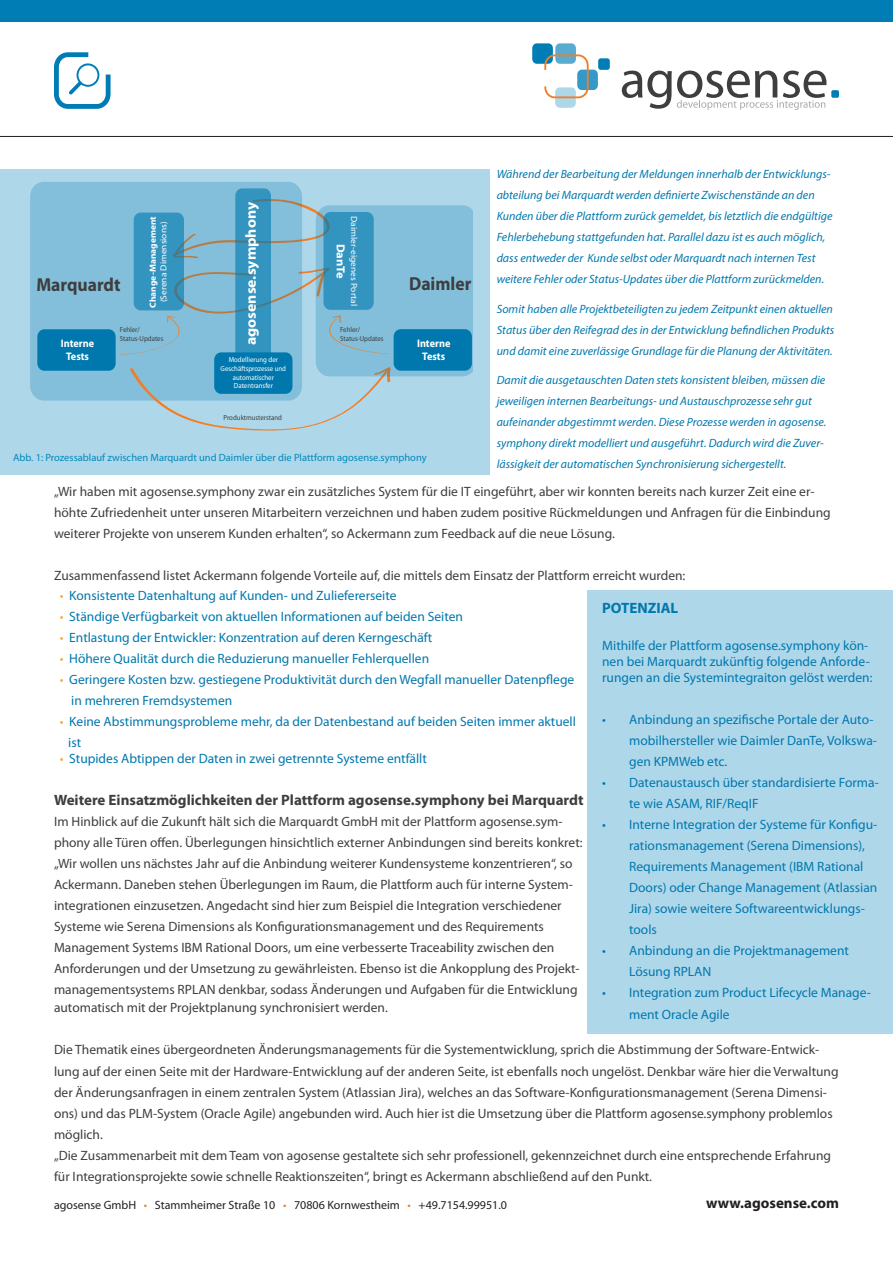
<style>
.page{position:relative;width:893px;height:1263px;background:#fff}
.page>*{position:absolute;margin:0;border:0;box-sizing:border-box;transform-origin:0 0}
.t1{font:700 18.9px "Myriad Pro";color:#3e3e3f;scale:.93 1}
.t2{font:700 15px "Myriad Pro";color:#3e3e3f}
.t3{font:700 15px "Myriad Pro";color:#231f20}
.t4{font:700 15px "Myriad Pro";color:#0078ae}
.t5{font:700 14.7px "Myriad Pro";color:#fff;scale:1.07 1}
.t6{font:13.5px/21px "Myriad Pro";color:#3e3e3f}
.t7{font:13.5px/21px "Myriad Pro";color:#0078ae}
.t8{font:italic 12px/21px "Myriad Pro";color:#0078ae}
.t9{font:12px "Myriad Pro";color:#231f20}
.t10{font:700 11.7px "Myriad Pro";letter-spacing:-.03em;color:#fff;scale:1.07 1}
.t11{font:700 10.95px/13.2px "Myriad Pro";color:#fff;text-align:center;scale:.93 1}
.t12{font:10.5px "Myriad Pro";color:#0089bc}
.t13{font:8.85px "Myriad Pro";color:#fff;scale:1.07 1}
.t14{font:700 8.85px "Myriad Pro";color:#fff;scale:1.07 1}
.t15{font:7.35px/8.9px "Myriad Pro";color:#fff;text-align:center;scale:.93 1}
.t16{font:7.35px/8.9px "Myriad Pro";color:#3e3e3f;scale:.93 1}
.s1{color:#f9a546}
.s2{color:#f47d23}
</style>
<div class="page">
<div style="left:0;top:0;width:893px;height:21px;background:#007db5"></div>
<svg style="left:622px;top:71px;width:204px;height:39px"></svg>
<div style="left:831px;top:90px;width:8px;height:8px;background:#007db5;border-radius:2px"></div>
<div style="left:532px;top:43px;width:21px;height:21px;background:#007db5;border-radius:5px"></div>
<div style="left:555px;top:43px;width:21px;height:21px;background:#5aabd2;border-radius:5px"></div>
<div style="left:577px;top:70px;width:21px;height:20px;background:#3599c8;border-radius:5px"></div>
<div style="left:555px;top:87px;width:21px;height:21px;background:#afd7ea;border-radius:5px"></div>
<div style="left:598px;top:58px;width:12px;height:12px;background:#007db5;border-radius:3px"></div>
<svg style="left:544px;top:54px;width:45px;height:44px"></svg>
<hr style="left:0;top:136px;width:893px;height:1px;background:#231f20">
<svg style="left:54px;top:52px;width:57px;height:57px"></svg>
<div style="left:588px;top:590px;width:305px;height:443px;background:#afd7ea"></div>
<div style="left:0;top:169px;width:489px;height:306px;background:#afd7ea"></div>
<div style="left:30px;top:182px;width:272px;height:219px;background:#83bfdb;border-radius:14px"></div>
<div style="left:235px;top:188px;width:36px;height:205px;background:#3494c0;border-radius:7px"></div>
<div style="left:37px;top:329px;width:79px;height:42px;background:#0078ae;border-radius:7px"></div>
<svg style="left:119px;top:197px;width:353px;height:234px"></svg>
<div style="left:214px;top:352px;width:78px;height:42px;background:#0078ae;border-radius:7px"></div>
<p class="t8" style="left:497px;top:163px;width:337px">Während der Bearbeitung der Meldungen innerhalb der Entwicklungs&shy;abteilung bei Marquardt werden definierte Zwischenstände an den Kunden über die Plattform zurück gemeldet, bis letztlich die endgültige Fehlerbehebung stattgefunden hat. Parallel dazu ist es auch möglich, dass entweder der Kunde selbst oder Marquardt nach internen Test weitere Fehler oder Status-Updates über die Plattform zurückmelden.</p>
<p class="t8" style="left:497px;top:298px;width:339px">Somit haben alle Projektbeteiligten zu jedem Zeitpunkt einen aktuellen<br>Status über den Reifegrad des in der Entwicklung befindlichen Produkts und damit eine zuverlässige Grundlage für die Planung der Aktivitäten.</p>
<p class="t8" style="left:497px;top:369px;width:331px">Damit die ausgetauschten Daten stets konsistent bleiben, müssen die jeweiligen internen Bearbeitungs- und Austauschprozesse sehr gut aufeinander abgestimmt werden. Diese Prozesse werden in agosense. symphony direkt modelliert und ausgeführt. Dadurch wird die Zuver&shy;lässigkeit der automatischen Synchronisierung sichergestellt.</p>
<p class="t6" style="left:54px;top:481px;width:778px">„Wir haben mit agosense.symphony zwar ein zusätzliches System für die IT eingeführt, aber wir konnten bereits nach kurzer Zeit eine er&shy;höhte Zufriedenheit unter unseren Mitarbeitern verzeichnen und haben zudem positive Rückmeldungen und Anfragen für die Einbindung weiterer Projekte von unserem Kunden erhalten“, so Ackermann zum Feedback auf die neue Lösung.</p>
<p class="t6" style="left:54px;top:565px;width:633px">Zusammenfassend listet Ackermann folgende Vorteile auf, die mittels dem Einsatz der Plattform erreicht wurden:</p>
<p class="t4" style="left:602px;top:598px;width:78px">POTENZIAL</p>
<p class="t7" style="left:602px;top:637px;width:272px;line-height:16.2px">Mithilfe der Plattform agosense.symphony kön&shy;nen bei Marquardt zukünftig folgende Anforde&shy;rungen an die Systemintegraiton gelöst werden:</p>
<p class="t7" style="left:629px;top:709px;width:249px;text-indent:-27px">• Anbindung an spezifische Portale der Auto&shy;mobilhersteller wie Daimler DanTe, Volkswa&shy;gen KPMWeb etc.</p>
<p class="t7" style="left:629px;top:772px;width:251px;text-indent:-27px">• Datenaustausch über standardisierte Forma&shy;te wie ASAM, RIF/ReqIF</p>
<p class="t7" style="left:629px;top:814px;width:250px;text-indent:-27px">• Interne Integration der Systeme für Konfigu&shy;rationsmanagement (Serena Dimensions), Requirements Management (IBM Rational Doors) oder Change Management (Atlassian Jira) sowie weitere Softwareentwicklungs&shy;tools</p>
<p class="t7" style="left:629px;top:940px;width:221px;text-indent:-27px">• Anbindung an die Projektmanagement<br>Lösung RPLAN</p>
<p class="t7" style="left:629px;top:982px;width:243px;text-indent:-27px">• Integration zum Product Lifecycle Manage&shy;ment Oracle Agile</p>
<p class="t5" style="left:241px;top:345px;width:135px;rotate:-90deg">agosense.symphony</p>
<p class="t14" style="left:147px;top:308px;width:87px;rotate:-90deg">Change-Management</p>
<p class="t13" style="left:158px;top:302px;width:77px;rotate:-90deg">(Serena Dimensions)</p>
<p class="t13" style="left:359px;top:216px;width:85px;rotate:90deg">Daimler-eigenes Portal</p>
<p class="t10" style="left:348px;top:244px;width:34px;rotate:90deg">DanTe</p>
<h1 class="t1" style="left:409px;top:272px;width:68px">Daimler</h1>
<h1 class="t1" style="left:36px;top:272px;width:92px">Marquardt</h1>
<p class="t16" style="left:340px;top:325px;width:48px">Fehler/<br>Status-Updates</p>
<p class="t16" style="left:120px;top:325px;width:48px">Fehler/<br>Status-Updates</p>
<p class="t11" style="left:417px;top:336px;width:37px">Interne</p>
<p class="t11" style="left:61px;top:336px;width:37px">Interne<br>Tests</p>
<p class="t15" style="left:229px;top:355px;width:55px">Modellierung der</p>
<p class="t11" style="left:422px;top:350px;width:26px">Tests</p>
<p class="t15" style="left:221px;top:364px;width:72px">Geschäftsprozesse und automatischer<br>Datentransfer</p>
<p class="t16" style="left:224px;top:413px;width:64px">Produktmusterstand</p>
<p class="t12" style="left:13px;top:451px;width:415px">Abb. 1: Prozessablauf zwischen Marquardt und Daimler über die Plattform agosense.symphony</p>
<p class="t7" style="left:60px;top:585px;width:338px"><span class="s1">•</span> Konsistente Datenhaltung auf Kunden- und Zuliefererseite</p>
<p class="t7" style="left:60px;top:606px;width:405px"><span class="s1">•</span> Ständige Verfügbarkeit von aktuellen Informationen auf beiden Seiten</p>
<p class="t7" style="left:60px;top:627px;width:374px"><span class="s1">•</span> Entlastung der Entwickler: Konzentration auf deren Kerngeschäft</p>
<p class="t7" style="left:60px;top:648px;width:371px"><span class="s1">•</span> Höhere Qualität durch die Reduzierung manueller Fehlerquellen</p>
<p class="t7" style="left:71px;top:669px;width:505px;text-indent:-11px"><span class="s1">•</span> Geringere Kosten bzw. gestiegene Produktivität durch den Wegfall manueller Datenpflege in mehreren Fremdsystemen</p>
<p class="t7" style="left:68px;top:711px;width:509px;text-indent:-9px"><span class="s1">•</span> Keine Abstimmungsprobleme mehr, da der Datenbestand auf beiden Seiten immer aktuell ist</p>
<p class="t7" style="left:60px;top:748px;width:369px"><span class="s1">•</span> Stupides Abtippen der Daten in zwei getrennte Systeme entfällt</p>
<p class="t2" style="left:54px;top:790px;width:531px">Weitere Einsatzmöglichkeiten der Plattform agosense.symphony bei Marquardt</p>
<p class="t6" style="left:54px;top:811px;width:530px">Im Hinblick auf die Zukunft hält sich die Marquardt GmbH mit der Plattform agosense.sym&shy;phony alle Türen offen. Überlegungen hinsichtlich externer Anbindungen sind bereits konkret: „Wir wollen uns nächstes Jahr auf die Anbindung weiterer Kundensysteme konzentrieren“, so Ackermann. Daneben stehen Überlegungen im Raum, die Plattform auch für interne System&shy;integrationen einzusetzen. Angedacht sind hier zum Beispiel die Integration verschiedener Systeme wie Serena Dimensions als Konfigurationsmanagement und des Requirements Management Systems IBM Rational Doors, um eine verbesserte Traceability zwischen den Anforderungen und der Umsetzung zu gewährleisten. Ebenso ist die Ankopplung des Projekt&shy;managementsystems RPLAN denkbar, sodass Änderungen und Aufgaben für die Entwicklung</p>
<p class="t6" style="left:54px;top:997px;width:335px">automatisch mit der Projektplanung synchronisiert werden.</p>
<p class="t6" style="left:54px;top:1039px;width:786px">Die Thematik eines übergeordneten Änderungsmanagements für die Systementwicklung, sprich die Abstimmung der Software-Entwick&shy;lung auf der einen Seite mit der Hardware-Entwicklung auf der anderen Seite, ist ebenfalls noch ungelöst. Denkbar wäre hier die Verwaltung der Änderungsanfragen in einem zentralen System (Atlassian Jira), welches an das Software-Konfigurationsmanagement (Serena Dimensi&shy;ons) und das PLM-System (Oracle Agile) angebunden wird. Auch hier ist die Umsetzung über die Plattform agosense.symphony problemlos möglich.<br>„Die Zusammenarbeit mit dem Team von agosense gestaltete sich sehr professionell, gekennzeichnet durch eine entsprechende Erfahrung für Integrationsprojekte sowie schnelle Reaktionszeiten“, bringt es Ackermann abschließend auf den Punkt.</p>
<p class="t9" style="left:54px;top:1197px;width:455px">agosense GmbH <span class="s2">•</span> Stammheimer Straße 10 <span class="s2">•</span> 70806 Kornwestheim <span class="s2">•</span> +49.7154.99951.0</p>
<p class="t3" style="left:706px;top:1193px;width:134px">www.agosense.com</p>
</div>
